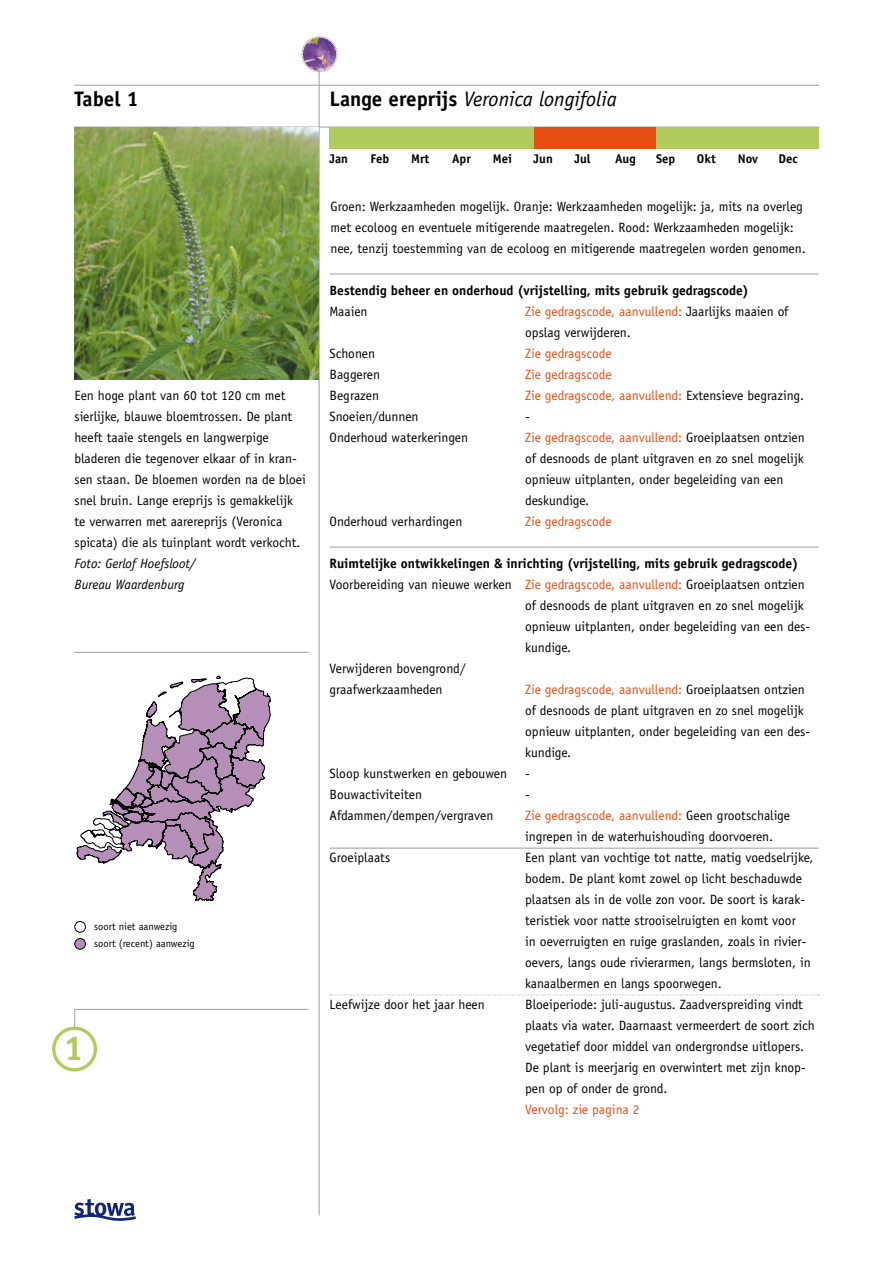
<style>
.page{position:relative;width:893px;height:1263px;background:#fff}
.page>*{position:absolute;margin:0;border:0;box-sizing:border-box;transform-origin:0 0}
.t1{font:700 34.8px "Officina Sans";color:#b2cb61}
.t2{font:italic 21px "Officina Sans";color:#000}
.t3{font:700 21px "Officina Sans";color:#000}
.t4{font:13.5px/21px "Officina Sans";color:#000}
.t5{font:700 13.5px "Officina Sans";color:#000}
.t6{font:13.5px "Officina Sans";color:#e74e13}
.t7{font:italic 13.5px/21px "Officina Sans";color:#000}
.t8{font:700 12.6px "Officina Sans";color:#000}
.t9{font:10.5px/17px "Officina Sans";color:#000}
.s1{font-weight:700;font-style:normal}
.s2{color:#e74e13}
.s3{color:#000}
</style>
<div class="page">
<svg style="left:74px;top:1009px;width:1px;height:17px"></svg>
<hr style="left:75px;top:1009px;width:234px;height:1px;background:#9c9d9f">
<hr style="left:74px;top:85px;width:745px;height:1px;background:#9c9d9f">
<hr style="left:319px;top:70px;width:1px;height:1145px;background:#9c9d9f">
<hr style="left:74px;top:127px;width:745px;height:1px;background:#9c9d9f">
<hr style="left:74px;top:652px;width:235px;height:1px;background:#9c9d9f">
<div style="left:301px;top:36px;width:36px;height:36px;border:2px dashed #b58fb8;border-radius:50%"></div>
<img style="left:303px;top:38px;width:33px;height:33px;border-radius:50%">
<div style="left:52px;top:1026px;width:45px;height:45px;border:3px solid #b2cb61;border-radius:50%"></div>
<div style="left:74px;top:921px;width:12px;height:11px;border:1px solid #000;border-radius:50%"></div>
<div style="left:75px;top:938px;width:10px;height:11px;background:#b58fb8;border-radius:50%"></div>
<div style="left:74px;top:938px;width:12px;height:11px;border:1px solid #000;border-radius:50%"></div>
<div style="left:330px;top:127px;width:489px;height:21px;background:#b2cb61"></div>
<hr style="left:330px;top:274px;width:489px;height:1px;background:#9c9d9f">
<hr style="left:330px;top:547px;width:489px;height:1px;background:#9c9d9f">
<hr style="left:330px;top:848px;width:489px;height:1px;background:#9c9d9f">
<svg style="left:330px;top:994px;width:489px;height:1px"></svg>
<svg style="left:77px;top:676px;width:194px;height:225px"></svg>
<div style="left:534px;top:127px;width:40px;height:21px;background:#e74e13"></div>
<div style="left:574px;top:127px;width:41px;height:21px;background:#e74e13"></div>
<div style="left:615px;top:127px;width:41px;height:21px;background:#e74e13"></div>
<svg style="left:74px;top:1199px;width:62px;height:22px"></svg>
<img style="left:74px;top:127px;width:245px;height:252px">
<h2 class="t3" style="left:74px;top:86px;width:66px">Tabel 1</h2>
<p class="t4" style="left:74px;top:385px;width:233px">Een hoge plant van 60 tot 120 cm met sierlijke, blauwe bloemtrossen. De plant heeft taaie stengels en langwerpige bladeren die tegenover elkaar of in kran&shy;sen staan. De bloemen worden na de bloei snel bruin. Lange ereprijs is gemakkelijk te verwarren met aarereprijs (Veronica spicata) die als tuinplant wordt verkocht.</p>
<p class="t7" style="left:74px;top:553px;width:123px">Foto: Gerlof Hoefsloot/<br>Bureau Waardenburg</p>
<p class="t9" style="left:94px;top:918px;width:102px">soort niet aanwezig soort (recent) aanwezig</p>
<h1 class="t1" style="left:64px;top:1027px;width:21px">1</h1>
<h2 class="t2" style="left:330px;top:87px;width:289px"><span class="s1">Lange ereprijs</span> Veronica longifolia</h2>
<p class="t8" style="left:330px;top:151px;width:20px">Jan</p>
<p class="t8" style="left:370px;top:151px;width:20px">Feb</p>
<p class="t8" style="left:411px;top:151px;width:20px">Mrt</p>
<p class="t8" style="left:452px;top:151px;width:20px">Apr</p>
<p class="t8" style="left:493px;top:151px;width:21px">Mei</p>
<p class="t8" style="left:534px;top:151px;width:21px">Jun</p>
<p class="t8" style="left:574px;top:151px;width:18px">Jul</p>
<p class="t8" style="left:615px;top:151px;width:22px">Aug</p>
<p class="t8" style="left:656px;top:151px;width:21px">Sep</p>
<p class="t8" style="left:697px;top:151px;width:20px">Okt</p>
<p class="t8" style="left:738px;top:151px;width:22px">Nov</p>
<p class="t8" style="left:778px;top:151px;width:21px">Dec</p>
<p class="t4" style="left:331px;top:196px;width:477px">Groen: Werkzaamheden mogelijk. Oranje: Werkzaamheden mogelijk: ja, mits na overleg met ecoloog en eventuele mitigerende maatregelen. Rood: Werkzaamheden mogelijk: nee, tenzij toestemming van de ecoloog en mitigerende maatregelen worden genomen.</p>
<p class="t5" style="left:330px;top:282px;width:421px">Bestendig beheer en onderhoud (vrijstelling, mits gebruik gedragscode)</p>
<p class="t4" style="left:330px;top:301px;width:40px">Maaien</p>
<p class="t4" style="left:525px;top:301px;width:265px"><span class="s2">Zie gedragscode, aanvullend:</span> Jaarlijks maaien of opslag verwijderen.</p>
<p class="t4" style="left:330px;top:343px;width:47px">Schonen</p>
<p class="t6" style="left:525px;top:346px;width:88px">Zie gedragscode</p>
<p class="t4" style="left:330px;top:364px;width:52px">Baggeren</p>
<p class="t6" style="left:525px;top:367px;width:88px">Zie gedragscode</p>
<p class="t4" style="left:330px;top:385px;width:51px">Begrazen</p>
<p class="t6" style="left:525px;top:388px;width:281px">Zie gedragscode, aanvullend: <span class="s3">Extensieve begrazing.</span></p>
<p class="t4" style="left:330px;top:406px;width:91px">Snoeien/dunnen</p>
<p class="t4" style="left:525px;top:406px;width:6px">-</p>
<p class="t4" style="left:330px;top:427px;width:140px">Onderhoud waterkeringen</p>
<p class="t4" style="left:525px;top:427px;width:281px"><span class="s2">Zie gedragscode, aanvullend:</span> Groeiplaatsen ontzien of desnoods de plant uitgraven en zo snel mogelijk opnieuw uitplanten, onder begeleiding van een deskundige.</p>
<p class="t4" style="left:330px;top:511px;width:134px">Onderhoud verhardingen</p>
<p class="t6" style="left:525px;top:514px;width:88px">Zie gedragscode</p>
<p class="t5" style="left:330px;top:555px;width:470px">Ruimtelijke ontwikkelingen &amp; inrichting (vrijstelling, mits gebruik gedragscode)</p>
<p class="t4" style="left:330px;top:574px;width:477px">Voorbereiding van nieuwe werken <span class="s2">Zie gedragscode, aanvullend:</span> Groeiplaatsen ontzien</p>
<p class="t4" style="left:525px;top:595px;width:280px">of desnoods de plant uitgraven en zo snel mogelijk</p>
<p class="t4" style="left:525px;top:616px;width:287px">opnieuw uitplanten, onder begeleiding van een des-</p>
<p class="t4" style="left:525px;top:637px;width:48px">kundige.</p>
<p class="t4" style="left:330px;top:658px;width:138px">Verwijderen bovengrond/</p>
<p class="t4" style="left:330px;top:679px;width:115px">graafwerkzaamheden</p>
<p class="t4" style="left:525px;top:679px;width:287px"><span class="s2">Zie gedragscode, aanvullend:</span> Groeiplaatsen ontzien of desnoods de plant uitgraven en zo snel mogelijk opnieuw uitplanten, onder begeleiding van een des&shy;kundige.</p>
<p class="t4" style="left:330px;top:763px;width:179px">Sloop kunstwerken en gebouwen</p>
<p class="t4" style="left:525px;top:763px;width:6px">-</p>
<p class="t4" style="left:330px;top:784px;width:94px">Bouwactiviteiten</p>
<p class="t4" style="left:525px;top:784px;width:6px">-</p>
<p class="t4" style="left:330px;top:805px;width:165px">Afdammen/dempen/vergraven</p>
<p class="t4" style="left:525px;top:805px;width:266px"><span class="s2">Zie gedragscode, aanvullend:</span> Geen grootschalige ingrepen in de waterhuishouding doorvoeren.</p>
<p class="t4" style="left:330px;top:847px;width:62px">Groeiplaats</p>
<p class="t4" style="left:525px;top:847px;width:290px">Een plant van vochtige tot natte, matig voedselrijke, bodem. De plant komt zowel op licht beschaduwde plaatsen als in de volle zon voor. De soort is karak&shy;teristiek voor natte strooiselruigten en komt voor<br>in oeverruigten en ruige graslanden, zoals in rivier&shy;oevers, langs oude rivierarmen, langs bermsloten, in kanaalbermen en langs spoorwegen.</p>
<p class="t4" style="left:330px;top:994px;width:157px">Leefwijze door het jaar heen</p>
<p class="t4" style="left:525px;top:994px;width:291px">Bloeiperiode: juli-augustus. Zaadverspreiding vindt plaats via water. Daarnaast vermeerdert de soort zich vegetatief door middel van ondergrondse uitlopers.<br>De plant is meerjarig en overwintert met zijn knop&shy;pen op of onder de grond.</p>
<p class="t6" style="left:525px;top:1102px;width:116px">Vervolg: zie pagina 2</p>
</div>
